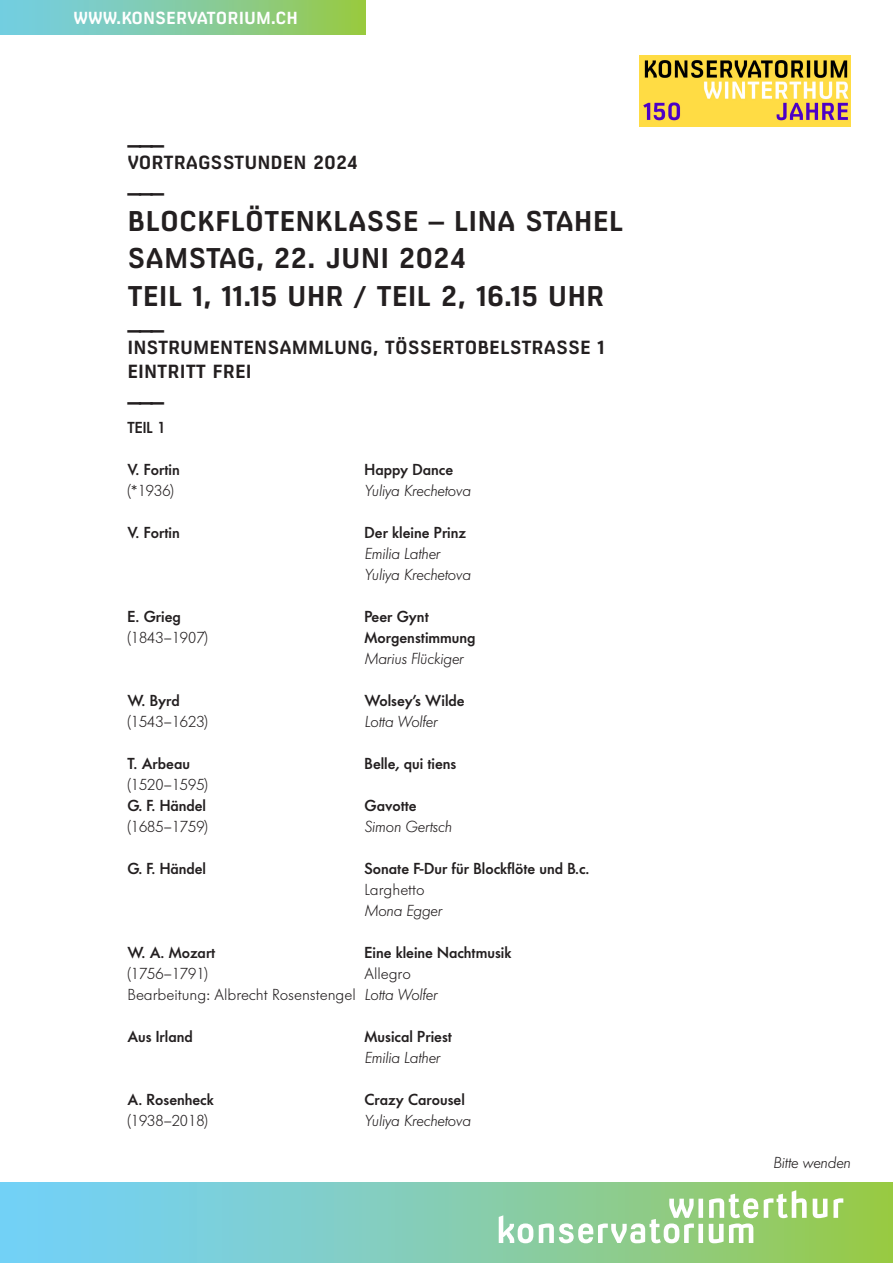
<style>
.page{position:relative;width:893px;height:1263px;background:#fff}
.page>*{position:absolute;margin:0;border:0;box-sizing:border-box;transform-origin:0 0}
.t1{font:700 27px/37.5px "Milibus Rg";color:#231f20}
.Strich{font:700 22.5px "Milibus Rg";color:#231f20}
.Titel_klein{font:700 18px/24px "Milibus Rg";color:#231f20}
.t2{font:700 16.5px "Milibus Rg";color:#fff}
.Schüler_in{font:500 15.75px "Futura BQ";color:#231f20}
.Schüler_in-2{font:300 15.75px "Futura BQ";color:#231f20}
.Schüler_in-3{font:italic 300 15.75px "Futura BQ";color:#231f20}
.s1{font-style:italic}
</style>
<div class="page">
<img style="left:640px;top:55px;width:210px;height:71px">
<div style="left:0;top:0;width:365px;height:34px;background:linear-gradient(to right,#72ceef,#98c94b)"></div>
<svg style="left:0;top:1182px;width:893px;height:81px;background:#82cdba"></svg>
<svg style="left:499px;top:1190px;width:344px;height:53px"></svg>
<p class="t2" style="left:74px;top:8px;width:226px">WWW.KONSERVATORIUM.CH</p>
<p class="Strich" style="left:128px;top:123px;width:38px">___</p>
<p class="Titel_klein" style="left:128px;top:151px;width:231px">VORTRAGSSTUNDEN 2024</p>
<p class="Strich" style="left:128px;top:171px;width:38px">___</p>
<p class="t1" style="left:128px;top:202px;width:498px">BLOCKFLÖTENKLASSE – LINA STAHEL</p>
<p class="t1" style="left:128px;top:239px;width:479px">SAMSTAG, 22. JUNI 2024<br>TEIL 1, 11.15 UHR / TEIL 2, 16.15 UHR</p>
<p class="Strich" style="left:128px;top:308px;width:38px">___</p>
<p class="Titel_klein" style="left:128px;top:335px;width:479px">INSTRUMENTENSAMMLUNG, TÖSSERTOBELSTRASSE 1<br>EINTRITT FREI</p>
<p class="Strich" style="left:128px;top:380px;width:38px">___</p>
<p class="Schüler_in" style="left:128px;top:417px;width:40px">TEIL 1</p>
<p class="Schüler_in" style="left:128px;top:459px;width:54px">V. Fortin</p>
<p class="Schüler_in" style="left:365px;top:459px;width:90px">Happy Dance</p>
<p class="Schüler_in-2" style="left:128px;top:480px;width:48px">(*1936)</p>
<p class="Schüler_in-3" style="left:365px;top:480px;width:107px">Yuliya Krechetova</p>
<p class="Schüler_in" style="left:128px;top:522px;width:54px">V. Fortin</p>
<p class="Schüler_in" style="left:365px;top:522px;width:103px">Der kleine Prinz</p>
<p class="Schüler_in-3" style="left:365px;top:543px;width:77px">Emilia Lather</p>
<p class="Schüler_in-3" style="left:365px;top:564px;width:107px">Yuliya Krechetova</p>
<p class="Schüler_in" style="left:128px;top:606px;width:55px">E. Grieg</p>
<p class="Schüler_in" style="left:365px;top:606px;width:66px">Peer Gynt</p>
<p class="Schüler_in-2" style="left:128px;top:627px;width:82px">(1843–1907)</p>
<p class="Schüler_in" style="left:365px;top:627px;width:113px">Morgenstimmung</p>
<p class="Schüler_in-3" style="left:365px;top:648px;width:100px">Marius Flückiger</p>
<p class="Schüler_in" style="left:128px;top:690px;width:54px">W. Byrd</p>
<p class="Schüler_in" style="left:365px;top:690px;width:102px">Wolsey’s Wilde</p>
<p class="Schüler_in-2" style="left:128px;top:711px;width:82px">(1543–1623)</p>
<p class="Schüler_in-3" style="left:365px;top:711px;width:74px">Lotta Wolfer</p>
<p class="Schüler_in" style="left:128px;top:753px;width:64px">T. Arbeau</p>
<p class="Schüler_in" style="left:365px;top:753px;width:93px">Belle, qui tiens</p>
<p class="Schüler_in-2" style="left:128px;top:774px;width:82px">(1520–1595)</p>
<p class="Schüler_in" style="left:128px;top:795px;width:80px">G. F. Händel</p>
<p class="Schüler_in" style="left:365px;top:795px;width:54px">Gavotte</p>
<p class="Schüler_in-2" style="left:128px;top:816px;width:82px">(1685–1759)</p>
<p class="Schüler_in-3" style="left:365px;top:816px;width:88px">Simon Gertsch</p>
<p class="Schüler_in" style="left:128px;top:858px;width:80px">G. F. Händel</p>
<p class="Schüler_in" style="left:365px;top:858px;width:226px">Sonate F-Dur für Blockflöte und B.c.</p>
<p class="Schüler_in-2" style="left:365px;top:879px;width:62px">Larghetto</p>
<p class="Schüler_in-3" style="left:365px;top:900px;width:79px">Mona Egger</p>
<p class="Schüler_in" style="left:128px;top:942px;width:89px">W. A. Mozart</p>
<p class="Schüler_in" style="left:365px;top:942px;width:148px">Eine kleine Nachtmusik</p>
<p class="Schüler_in-2" style="left:128px;top:963px;width:82px">(1756–1791)</p>
<p class="Schüler_in-2" style="left:365px;top:963px;width:48px">Allegro</p>
<p class="Schüler_in-2" style="left:128px;top:984px;width:311px">Bearbeitung: Albrecht Rosenstengel <span class="s1">Lotta Wolfer</span></p>
<p class="Schüler_in" style="left:128px;top:1026px;width:67px">Aus Irland</p>
<p class="Schüler_in" style="left:365px;top:1026px;width:89px">Musical Priest</p>
<p class="Schüler_in-3" style="left:365px;top:1047px;width:77px">Emilia Lather</p>
<p class="Schüler_in" style="left:128px;top:1089px;width:88px">A. Rosenheck</p>
<p class="Schüler_in" style="left:365px;top:1089px;width:102px">Crazy Carousel</p>
<p class="Schüler_in-2" style="left:128px;top:1110px;width:82px">(1938–2018)</p>
<p class="Schüler_in-3" style="left:365px;top:1110px;width:107px">Yuliya Krechetova</p>
<p class="Schüler_in-3" style="left:773px;top:1152px;width:79px">Bitte wenden</p>
</div>
